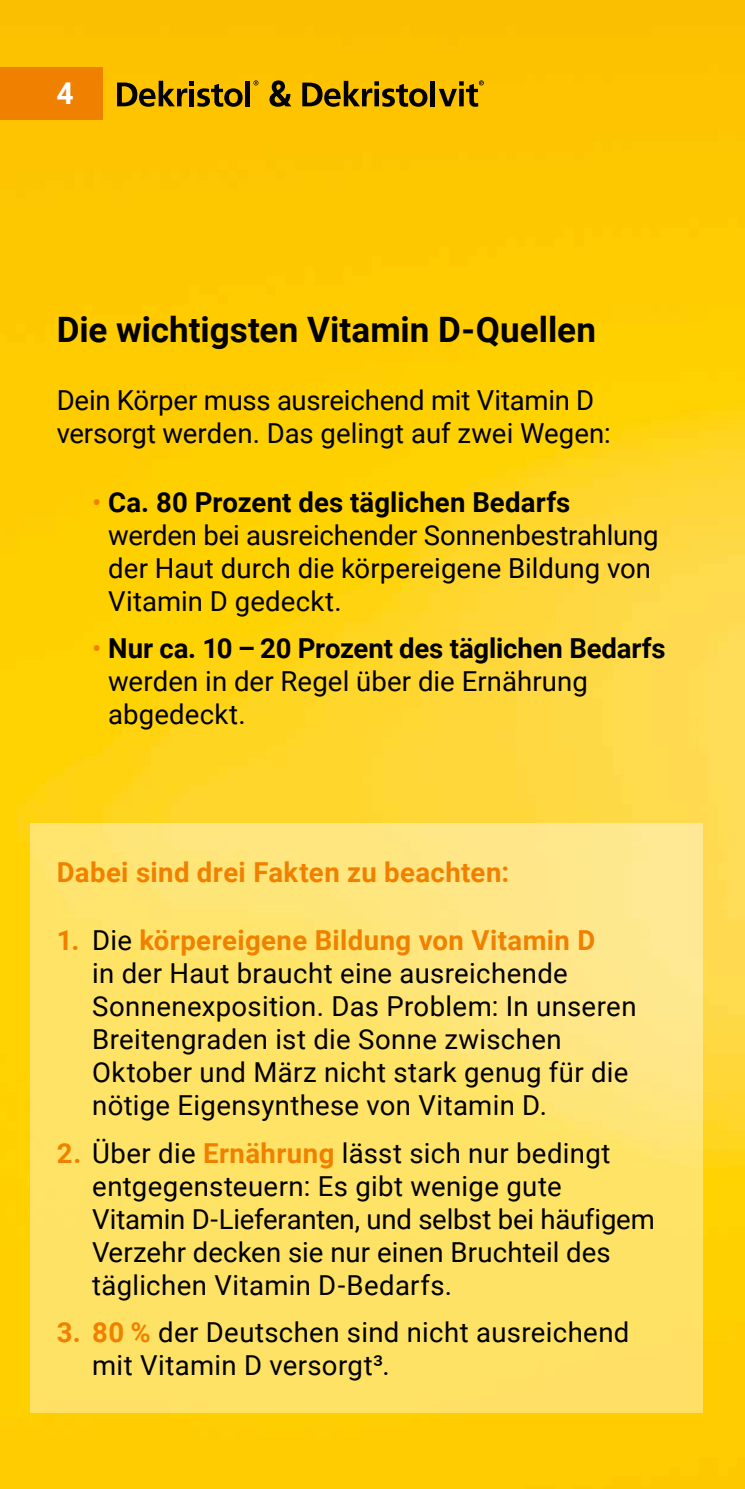
<style>
.page{position:relative;width:745px;height:1489px;background:#fff}
.page>*{position:absolute;margin:0;border:0;box-sizing:border-box;transform-origin:0 0}
.t1{font:700 35px "Roboto";color:#000}
.t2{font:700 30px "Roboto";color:#fff}
.t3{font:27.5px/33px "Roboto";letter-spacing:.01em;color:#000}
.t4{font:700 27.5px "Roboto";letter-spacing:.015em;color:#f08100}
.s1{color:#f08100}
.s2{font-weight:700}
.s3{font-weight:700;color:#f08100}
</style>
<div class="page">
<img style="left:0;top:0;width:744px;height:1488px">
<svg style="left:30px;top:823px;width:672px;height:590px;background:#fee36e"></svg>
<svg style="left:269px;top:80px;width:22px;height:27px"></svg>
<svg style="left:302px;top:81px;width:125px;height:26px;background:#957300"></svg>
<svg style="left:438px;top:80px;width:45px;height:27px"></svg>
<div style="left:430px;top:81px;width:5px;height:25px;background:#000"></div>
<svg style="left:253px;top:80px;width:5px;height:5px"></svg>
<div style="left:245px;top:81px;width:5px;height:25px;background:#000"></div>
<svg style="left:117px;top:81px;width:125px;height:26px;background:#937100"></svg>
<div style="left:0;top:67px;width:103px;height:53px;background:#f08100"></div>
<p class="t2" style="left:57px;top:73px;width:19px">4</p>
<p class="t1" style="left:57px;top:304px;width:540px">Die wichtigsten Vitamin D-Quellen</p>
<p class="t3" style="left:57px;top:383px;width:555px">Dein Körper muss ausreichend mit Vitamin D versorgt werden. Das gelingt auf zwei Wegen:</p>
<p class="t3" style="left:108px;top:484px;width:551px;text-indent:-16px"><span class="s1">•</span> <span class="s2">Ca. 80 Prozent des täglichen Bedarfs </span>werden bei ausreichender Sonnenbestrahlung der Haut durch die körpereigene Bildung von Vitamin D gedeckt.</p>
<p class="t3" style="left:108px;top:630px;width:558px;text-indent:-16px"><span class="s1">•</span> <span class="s2">Nur ca. 10 – 20 Prozent des täglichen Bedarfs </span>werden in der Regel über die Ernährung abgedeckt.</p>
<p class="t4" style="left:57px;top:852px;width:453px">Dabei sind drei Fakten zu beachten:</p>
<p class="t3" style="left:92px;top:923px;width:545px;text-indent:-35px"><span class="s3">1.</span> Die <span class="s3">körpereigene Bildung von Vitamin D<br></span>in der Haut braucht eine ausreichende Sonnenexposition. Das Problem: In unseren Breitengraden ist die Sonne zwischen Oktober und März nicht stark genug für die nötige Eigensynthese von Vitamin D.</p>
<p class="t3" style="left:92px;top:1135px;width:564px;text-indent:-35px"><span class="s3">2.</span> Über die <span class="s3">Ernährung</span> lässt sich nur bedingt entgegensteuern: Es gibt wenige gute Vitamin D-Lieferanten, und selbst bei häufigem Verzehr decken sie nur einen Bruchteil des täglichen Vitamin D-Bedarfs.</p>
<p class="t3" style="left:92px;top:1314px;width:538px;text-indent:-35px"><span class="s3">3. 80 %</span> der Deutschen sind nicht ausreichend mit Vitamin D versorgt³.</p>
</div>
